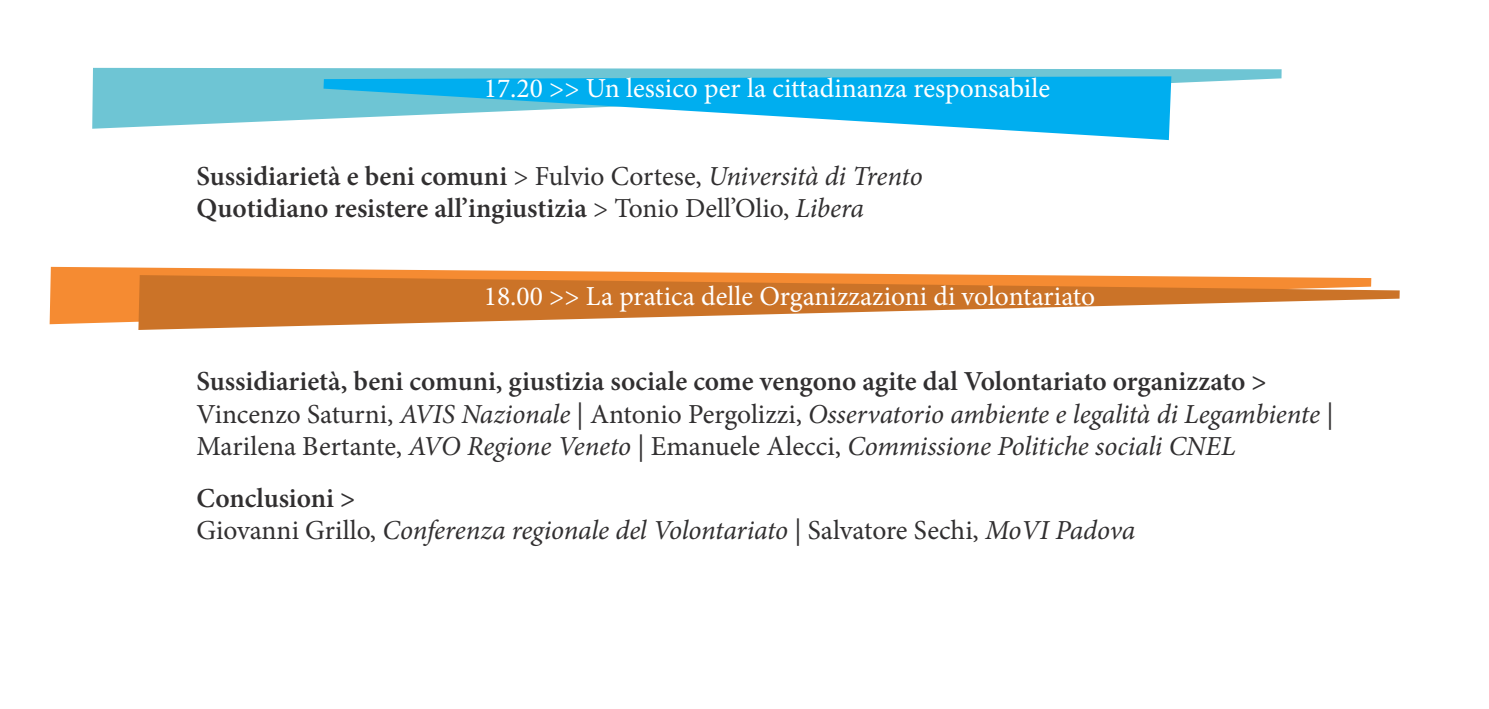
<style>
.page{position:relative;width:1489px;height:709px;background:#fff}
.page>*{position:absolute;margin:0;border:0;box-sizing:border-box;transform-origin:0 0}
.t1{font:italic 27.5px/32.2px "Minion Pro";letter-spacing:-.01em;color:#312f30}
.t2{font:600 27.5px "Minion Pro";color:#312f30}
.t3{font:27.5px "Minion Pro";color:#fff}
.s1{font-weight:400}
.s2{font-weight:400;font-style:italic}
.s3{font-style:normal}
</style>
<div class="page">
<svg style="left:92px;top:68px;width:1189px;height:61px;fill:#6ec5d4"></svg>
<svg style="left:323px;top:76px;width:848px;height:64px;fill:#00aeef"></svg>
<svg style="left:50px;top:267px;width:956px;height:57px;fill:#f58b32"></svg>
<svg style="left:138px;top:275px;width:1261px;height:55px;fill:#cb7328"></svg>
<p class="t3" style="left:484px;top:70px;width:567px">17.20 &gt;&gt; Un lessico per la cittadinanza responsabile</p>
<p class="t2" style="left:197px;top:157px;width:727px">Sussidiarietà e beni comuni <span class="s1">&gt; Fulvio Cortese,</span> <span class="s2">Università di Trento</span></p>
<p class="t2" style="left:197px;top:189px;width:669px">Quotidiano resistere all’ingiustizia <span class="s1">&gt; Tonio Dell’Olio,</span> <span class="s2">Libera</span></p>
<p class="t3" style="left:484px;top:278px;width:612px">18.00 &gt;&gt; La pratica delle Organizzazioni di volontariato</p>
<p class="t2" style="left:197px;top:362px;width:1071px">Sussidiarietà, beni comuni, giustizia sociale come vengono agite dal Volontariato organizzato &gt;</p>
<p class="t1" style="left:197px;top:398px;width:1137px"><span class="s3">Vincenzo Saturni,</span> AVIS Nazionale <span class="s3">| Antonio Pergolizzi,</span> Osservatorio ambiente e legalità di Legambiente |<br><span class="s3">Marilena Bertante,</span> AVO Regione Veneto <span class="s3">| Emanuele Alecci,</span> Commissione Politiche sociali CNEL</p>
<p class="t2" style="left:197px;top:479px;width:160px">Conclusioni &gt;</p>
<p class="t1" style="left:197px;top:514px;width:940px"><span class="s3">Giovanni Grillo,</span> Conferenza regionale del Volontariato <span class="s3">| Salvatore Sechi,</span> MoVI Padova</p>
</div>
